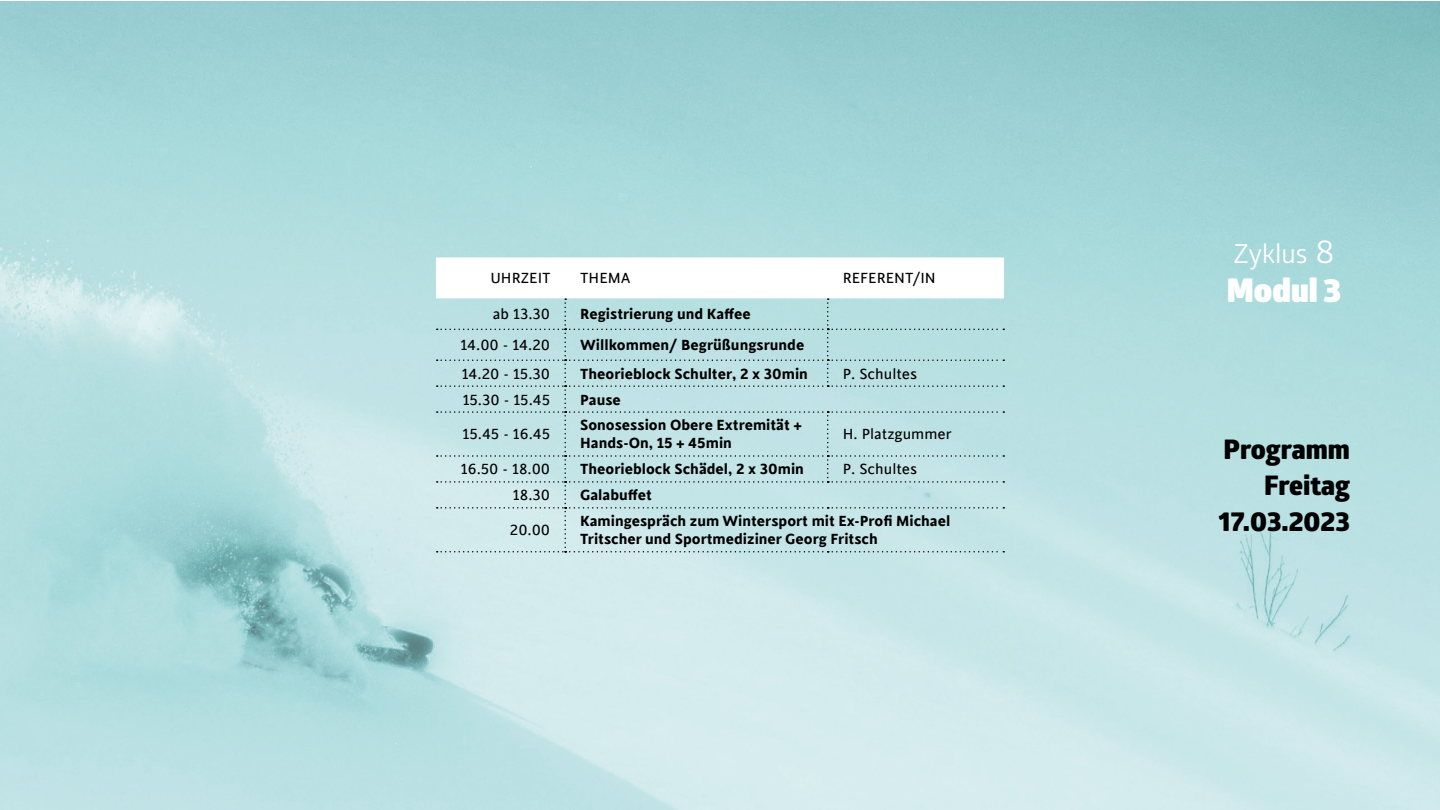
<style>
.page{position:relative;width:1440px;height:810px;background:#fff}
.page>*{position:absolute;margin:0;border:0;box-sizing:border-box;transform-origin:0 0}
.t1{font:900 32.78px "Glober";color:#fff}
.Absatzformat_4{font:800 27px "Glober";color:#000}
.t2{font:26.25px "Glober";color:#fff}
.Tabellentext_formati{font:700 16.5px/18px "Cinta";color:#000}
.Tabellentext_formati-2{font:16.5px "Cinta";color:#000}
.s1{font-size:32.78px}
</style>
<div class="page">
<img style="left:0;top:1px;width:1440px;height:809px">
<svg style="left:436px;top:257px;width:568px;height:296px"></svg>
<p class="Tabellentext_formati-2" style="left:490px;top:269px;width:62px">UHRZEIT</p>
<p class="Tabellentext_formati-2" style="left:580px;top:269px;width:52px">THEMA</p>
<p class="Tabellentext_formati-2" style="left:843px;top:269px;width:95px">REFERENT/IN</p>
<p class="Tabellentext_formati-2" style="left:493px;top:305px;width:59px">ab 13.30</p>
<p class="Tabellentext_formati" style="left:580px;top:306px;width:172px">Registrierung und Kaffee</p>
<p class="Tabellentext_formati-2" style="left:460px;top:336px;width:91px">14.00 - 14.20</p>
<p class="Tabellentext_formati" style="left:580px;top:336px;width:226px">Willkommen/ Begrüßungsrunde</p>
<p class="Tabellentext_formati-2" style="left:462px;top:364px;width:90px">14.20 - 15.30</p>
<p class="Tabellentext_formati" style="left:580px;top:365px;width:229px">Theorieblock Schulter, 2 x 30min</p>
<p class="Tabellentext_formati-2" style="left:843px;top:364px;width:76px">P. Schultes</p>
<p class="Tabellentext_formati-2" style="left:463px;top:390px;width:89px">15.30 - 15.45</p>
<p class="Tabellentext_formati" style="left:580px;top:391px;width:42px">Pause</p>
<p class="Tabellentext_formati-2" style="left:463px;top:425px;width:89px">15.45 - 16.45</p>
<p class="Tabellentext_formati" style="left:580px;top:417px;width:223px">Sonosession Obere Extremität +<br>Hands-On, 15 + 45min</p>
<p class="Tabellentext_formati-2" style="left:843px;top:425px;width:111px">H. Platzgummer</p>
<p class="Tabellentext_formati-2" style="left:461px;top:460px;width:91px">16.50 - 18.00</p>
<p class="Tabellentext_formati" style="left:580px;top:461px;width:225px">Theorieblock Schädel, 2 x 30min</p>
<p class="Tabellentext_formati-2" style="left:843px;top:460px;width:76px">P. Schultes</p>
<p class="Tabellentext_formati-2" style="left:513px;top:486px;width:39px">18.30</p>
<p class="Tabellentext_formati" style="left:580px;top:487px;width:73px">Galabuffet</p>
<p class="Tabellentext_formati-2" style="left:510px;top:521px;width:42px">20.00</p>
<p class="Tabellentext_formati" style="left:580px;top:513px;width:372px">Kamingespräch zum Wintersport mit Ex-Profi Michael<br>Tritscher und Sportmediziner Georg Fritsch</p>
<p class="t2" style="left:1234px;top:235px;width:102px">Zyklus <span class="s1">8</span></p>
<p class="t1" style="left:1227px;top:265px;width:116px">Modul 3</p>
<p class="Absatzformat_4" style="left:1224px;top:429px;width:128px">Programm</p>
<p class="Absatzformat_4" style="left:1264px;top:465px;width:87px">Freitag</p>
<p class="Absatzformat_4" style="left:1219px;top:501px;width:133px">17.03.2023</p>
</div>
